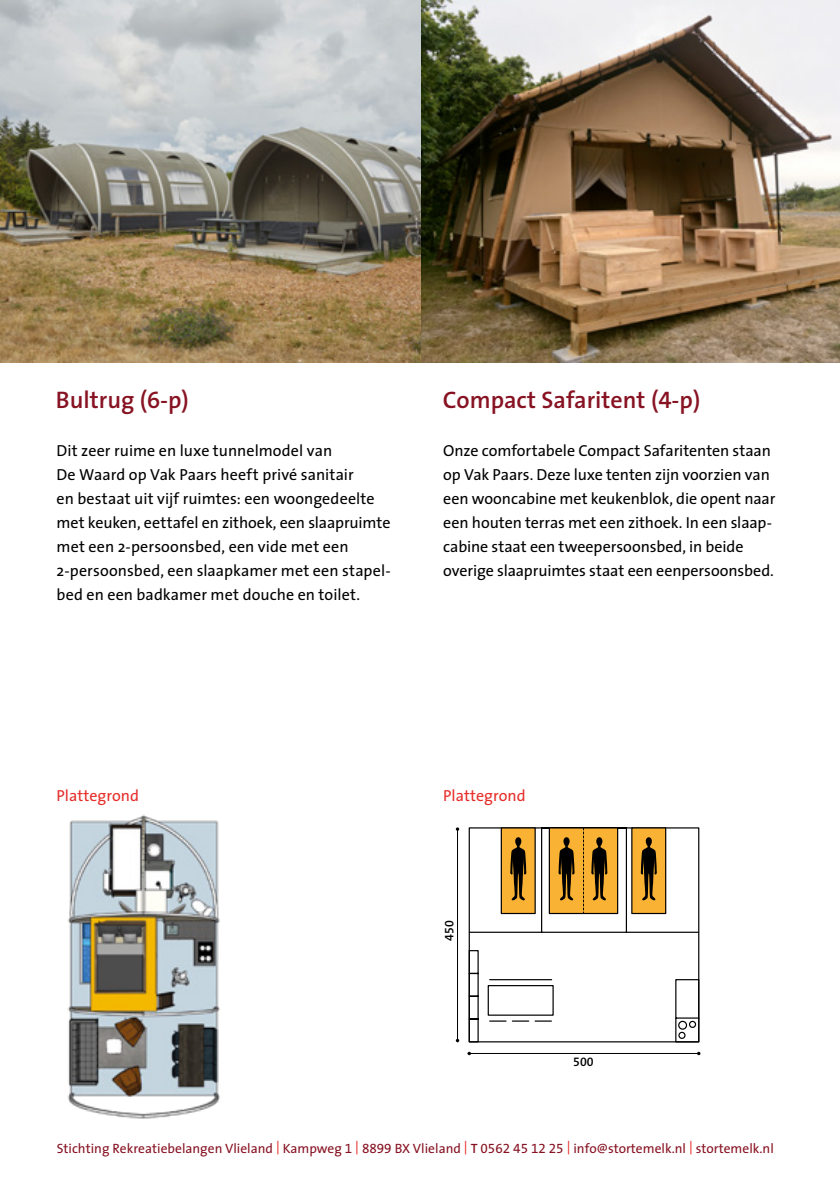
<style>
.page{position:relative;width:840px;height:1191px;background:#fff}
.page>*{position:absolute;margin:0;border:0;box-sizing:border-box;transform-origin:0 0}
.t1{font:600 24px "The Sans";color:#871222}
.t2{font:16px/24px "The Sans";letter-spacing:-.005em;color:#000}
.t3{font:16px "The Sans";color:#e62d2a}
.t4{font:13.6px "The Sans";color:#871222}
.t5{font:12.4px "The Sans Semi Bold Expert";color:#000}
.s1{font-family:"The Sans Semi Bold Expert";font-weight:400}
.s2{color:#e62d2a}
.s3{font-family:"The Sans Regular Expert"}
.s4{font-weight:600}
</style>
<div class="page">
<img style="left:0;top:0;width:839px;height:363px">
<img style="left:67px;top:814px;width:153px;height:305px">
<svg style="left:468px;top:827px;width:231px;height:104px"></svg>
<div style="left:631px;top:828px;width:34px;height:85px;background:#f9b234"></div>
<div style="left:631px;top:827px;width:35px;height:87px;border:1px solid #000"></div>
<svg style="left:640px;top:837px;width:16px;height:64px"></svg>
<div style="left:501px;top:828px;width:34px;height:85px;background:#f9b234"></div>
<div style="left:500px;top:827px;width:35px;height:87px;border:1px solid #000"></div>
<svg style="left:510px;top:837px;width:16px;height:64px"></svg>
<div style="left:549px;top:828px;width:68px;height:85px;background:#f9b234"></div>
<div style="left:548px;top:827px;width:70px;height:87px;border:1px solid #000"></div>
<svg style="left:583px;top:828px;width:1px;height:85px"></svg>
<svg style="left:558px;top:837px;width:16px;height:64px"></svg>
<svg style="left:591px;top:837px;width:16px;height:64px"></svg>
<svg style="left:468px;top:931px;width:231px;height:112px"></svg>
<hr style="left:457px;top:829px;width:1px;height:212px;background:#000">
<svg style="left:455px;top:827px;width:4px;height:4px"></svg>
<hr style="left:467px;top:1053px;width:231px;height:1px;background:#000">
<h1 class="t1" style="left:56px;top:380px;width:134px">Bultrug (<span class="s1">6</span>-p)</h1>
<p class="t2" style="left:56px;top:438px;width:335px">Dit zeer ruime en luxe tunnelmodel van<br>De Waard op Vak Paars heeft privé sanitair<br>en bestaat uit vijf ruimtes: een woongedeelte met keuken, eettafel en zithoek, een slaapruimte met een 2-persoonsbed, een vide met een 2-persoonsbed, een slaapkamer met een stapel&shy;bed en een badkamer met douche en toilet.</p>
<h1 class="t1" style="left:442px;top:380px;width:259px">Compact Safaritent (<span class="s1">4</span>-p)</h1>
<p class="t2" style="left:443px;top:438px;width:333px">Onze comfortabele Compact Safaritenten staan op Vak Paars. Deze luxe tenten zijn voorzien van een wooncabine met keukenblok, die opent naar een houten terras met een zithoek. In een slaap&shy;cabine staat een tweepersoonsbed, in beide overige slaapruimtes staat een eenpersoonsbed.</p>
<p class="t3" style="left:56px;top:782px;width:84px">Plattegrond</p>
<p class="t3" style="left:443px;top:782px;width:84px">Plattegrond</p>
<p class="t5" style="left:439px;top:940px;width:22px;rotate:-90deg">450</p>
<p class="t5" style="left:573px;top:1051px;width:22px">500</p>
<p class="t4" style="left:57px;top:1136px;width:718px">Stichting Rekreatiebelangen Vlieland <span class="s2">|</span> Kampweg <span class="s3">1</span> <span class="s2">|</span> <span class="s3">8899</span> BX Vlieland <span class="s2">|</span> <span class="s4">T</span> <span class="s3">0562 45 12 25</span> <span class="s2">|</span> info@stortemelk.nl <span class="s2">|</span> stortemelk.nl</p>
</div>
